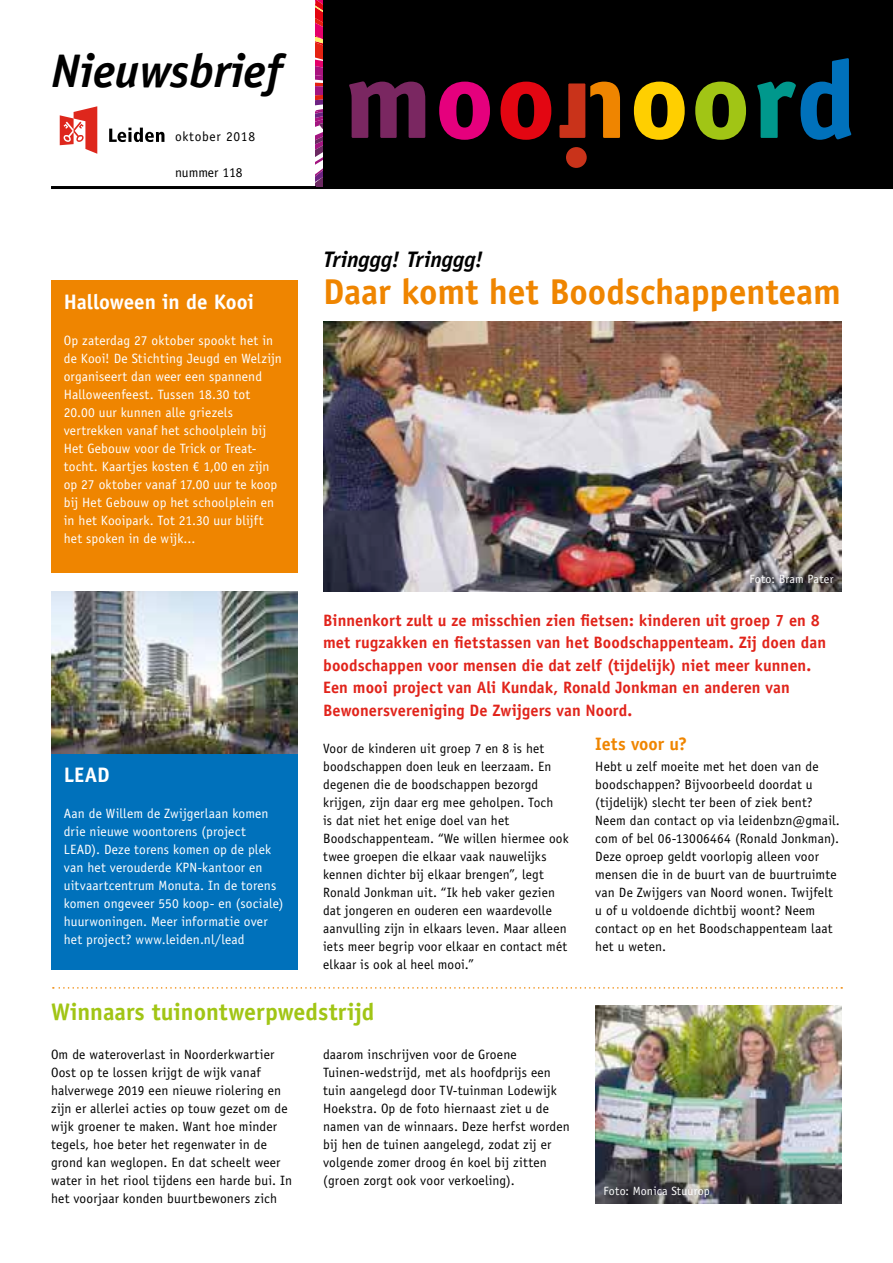
<style>
.page{position:relative;width:893px;height:1263px;background:#fff}
.page>*{position:absolute;margin:0;border:0;box-sizing:border-box;transform-origin:0 0}
.t1{font:italic 700 47.25px "Officina Sans LT";color:#000}
.t2{font:700 36px "Officina Sans LT";letter-spacing:-.005em;color:#ef8500}
.t3{font:700 24px "Officina Sans LT";letter-spacing:-.005em;color:#a1c515}
.t4{font:italic 700 22.5px "Officina Sans LT";letter-spacing:-.005em;color:#000}
.t5{font:700 21px "Officina Sans LT";color:#fff}
.t6{font:700 18px "Officina Sans LT";color:#ef8500}
.t7{font:700 16.5px/22.5px "Officina Sans LT";letter-spacing:.005em;color:#e1241b}
.t8{font:13.5px/18px "Officina Sans LT";letter-spacing:.01em;color:#000}
.t9{font:13.5px/18px "Officina Sans LT";letter-spacing:.01em;color:#fff}
.t10{font:13.5px "Officina Sans LT";letter-spacing:.05em;color:#000}
.t11{font:12px "Officina Sans Std";letter-spacing:.015em;color:#fff}
</style>
<div class="page">
<svg style="left:51px;top:0;width:842px;height:189px"></svg>
<img style="left:323px;top:321px;width:519px;height:270px">
<img style="left:595px;top:1005px;width:247px;height:198px">
<div style="left:51px;top:753px;width:247px;height:216px;background:#0071bb"></div>
<div style="left:51px;top:280px;width:247px;height:293px;background:#ef8500"></div>
<svg style="left:53px;top:987px;width:789px;height:2px"></svg>
<img style="left:51px;top:591px;width:247px;height:162px">
<h1 class="t1" style="left:51px;top:43px;width:233px">Nieuwsbrief</h1>
<p class="t10" style="left:175px;top:128px;width:81px">oktober 2018</p>
<p class="t8" style="left:175px;top:163px;width:69px">nummer 118</p>
<h3 class="t5" style="left:64px;top:289px;width:192px">Halloween in de Kooi</h3>
<p class="t9" style="left:64px;top:332px;width:220px">Op zaterdag 27 oktober spookt het in de Kooi! De Stichting Jeugd en Welzijn organiseert dan weer een spannend Halloweenfeest. Tussen 18.30 tot 20.00 uur kunnen alle griezels vertrekken vanaf het schoolplein bij Het Gebouw voor de Trick or Treat&shy;tocht. Kaartjes kosten € 1,00 en zijn op 27 oktober vanaf 17.00 uur te koop bij Het Gebouw op het schoolplein en in het Kooipark. Tot 21.30 uur blijft het spoken in de wijk...</p>
<h3 class="t5" style="left:64px;top:762px;width:47px">LEAD</h3>
<p class="t9" style="left:64px;top:805px;width:221px">Aan de Willem de Zwijgerlaan komen drie nieuwe woontorens (project LEAD). Deze torens komen op de plek van het verouderde KPN-kantoor en uitvaartcentrum Monuta. In de torens komen ongeveer 550 koop- en (sociale) huurwoningen. Meer informatie over het project? www.leiden.nl/lead</p>
<h3 class="t4" style="left:323px;top:245px;width:161px">Tringgg! Tringgg!</h3>
<h2 class="t2" style="left:323px;top:269px;width:519px">Daar komt het Boodschappenteam</h2>
<p class="t11" style="left:750px;top:572px;width:85px">Foto: Bram Pater</p>
<p class="t7" style="left:323px;top:609px;width:504px">Binnenkort zult u ze misschien zien fietsen: kinderen uit groep 7 en 8 met rugzakken en fietstassen van het Boodschappenteam. Zij doen dan boodschappen voor mensen die dat zelf (tijdelijk) niet meer kunnen.<br>Een mooi project van Ali Kundak, Ronald Jonkman en anderen van Bewonersvereniging De Zwijgers van Noord.</p>
<h3 class="t6" style="left:595px;top:733px;width:93px">Iets voor u?</h3>
<p class="t8" style="left:595px;top:757px;width:246px">Hebt u zelf moeite met het doen van de boodschappen? Bijvoorbeeld doordat u (tijdelijk) slecht ter been of ziek bent?<br>Neem dan contact op via leidenbzn@gmail. com of bel 06-13006464 (Ronald Jonkman).<br>Deze oproep geldt voorlopig alleen voor mensen die in de buurt van de buurtruimte van De Zwijgers van Noord wonen. Twijfelt u of u voldoende dichtbij woont? Neem contact op en het Boodschappenteam laat het u weten.</p>
<p class="t8" style="left:323px;top:739px;width:247px">Voor de kinderen uit groep 7 en 8 is het boodschappen doen leuk en leerzaam. En degenen die de boodschappen bezorgd krijgen, zijn daar erg mee geholpen. Toch<br>is dat niet het enige doel van het Boodschappenteam. “We willen hiermee ook twee groepen die elkaar vaak nauwelijks kennen dichter bij elkaar brengen”, legt Ronald Jonkman uit. “Ik heb vaker gezien dat jongeren en ouderen een waardevolle aanvulling zijn in elkaars leven. Maar alleen iets meer begrip voor elkaar en contact mét elkaar is ook al heel mooi.”</p>
<h3 class="t3" style="left:51px;top:997px;width:325px">Winnaars tuinontwerpwedstrijd</h3>
<p class="t8" style="left:51px;top:1045px;width:243px">Om de wateroverlast in Noorderkwartier Oost op te lossen krijgt de wijk vanaf halverwege 2019 een nieuwe riolering en zijn er allerlei acties op touw gezet om de wijk groener te maken. Want hoe minder tegels, hoe beter het regenwater in de grond kan weglopen. En dat scheelt weer water in het riool tijdens een harde bui. In het voorjaar konden buurtbewoners zich</p>
<p class="t8" style="left:323px;top:1045px;width:248px">daarom inschrijven voor de Groene Tuinen-wedstrijd, met als hoofdprijs een tuin aangelegd door TV-tuinman Lodewijk Hoekstra. Op de foto hiernaast ziet u de namen van de winnaars. Deze herfst worden bij hen de tuinen aangelegd, zodat zij er volgende zomer droog én koel bij zitten (groen zorgt ook voor verkoeling).</p>
<p class="t11" style="left:604px;top:1183px;width:108px">Foto: Monica Stuurop</p>
</div>
